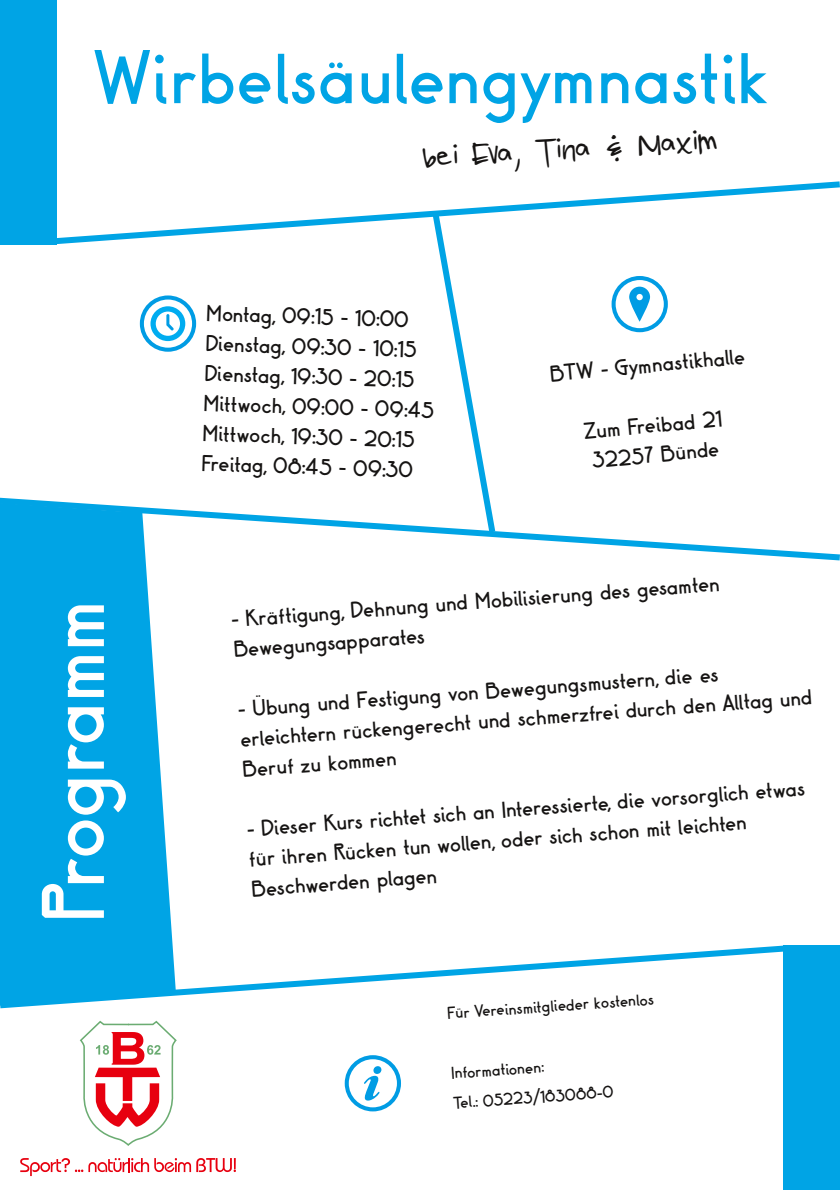
<style>
.page{position:relative;width:840px;height:1191px;background:#fff}
.page>*{position:absolute;margin:0;border:0;box-sizing:border-box;transform-origin:0 0}
.t1{font:500 80px "Elega";color:#00a4e5}
.t2{font:26px "DJB Poppyseed";color:#161413}
.t3{font:500 24px/30px "Elega";color:#161413}
.t4{font:500 18px/30px "Elega";color:#161413}
</style>
<div class="page">
<div style="left:0;top:0;width:57px;height:244px;background:#00a4e5"></div>
<svg style="left:0;top:564px;width:173px;height:378px;background:#1aade7"></svg>
<div style="left:782px;top:945px;width:57px;height:244px;background:#00a4e5"></div>
<svg style="left:0;top:942px;width:783px;height:69px"></svg>
<svg style="left:0;top:497px;width:839px;height:67px"></svg>
<svg style="left:428px;top:247px;width:71px;height:291px"></svg>
<svg style="left:50px;top:181px;width:789px;height:66px"></svg>
<svg style="left:150px;top:306px;width:35px;height:35px"></svg>
<div style="left:140px;top:295px;width:56px;height:57px;border:4px solid #009ce4;border-radius:50%"></div>
<svg style="left:629px;top:287px;width:20px;height:35px"></svg>
<div style="left:611px;top:276px;width:56px;height:56px;border:4px solid #009ce4;border-radius:50%"></div>
<svg style="left:364px;top:1066px;width:17px;height:34px"></svg>
<div style="left:344px;top:1055px;width:57px;height:56px;border:4px solid #009ce4;border-radius:50%"></div>
<svg style="left:80px;top:1020px;width:97px;height:126px"></svg>
<svg style="left:42px;top:820px;width:62px;height:97px"></svg>
<svg style="left:68px;top:779px;width:58px;height:35px"></svg>
<svg style="left:68px;top:707px;width:36px;height:61px"></svg>
<svg style="left:68px;top:656px;width:36px;height:41px"></svg>
<svg style="left:68px;top:605px;width:36px;height:41px"></svg>
<svg style="left:20px;top:1158px;width:216px;height:18px"></svg>
<h1 class="t1" style="left:94px;top:44px;width:676px">Wirbelsäulengymnastik</h1>
<p class="t2" style="left:422px;top:143px;width:296px;rotate:-3deg">bei Eva, Tina &amp; Maxim</p>
<p class="t3" style="left:207px;top:300px;width:233px;rotate:2deg">Montag, 09:15 - 10:00<br>Dienstag, 09:30 - 10:15<br>Dienstag, 19:30 - 20:15<br>Mittwoch, 09:00 - 09:45<br>Mittwoch, 19:30 - 20:15<br>Freitag, 08:45 - 09:30</p>
<p class="t3" style="left:548px;top:360px;width:197px;rotate:-5deg">BTW - Gymnastikhalle</p>
<p class="t3" style="left:582px;top:417px;width:140px;rotate:-5deg">Zum Freibad 21<br>32257 Bünde</p>
<p class="t3" style="left:230px;top:605px;width:491px;line-height:30.8px;rotate:-4deg">- Kräftigung, Dehnung und Mobilisierung des gesamten<br>Bewegungsapparates</p>
<p class="t3" style="left:237px;top:694px;width:575px;rotate:-4deg">- Übung und Festigung von Bewegungsmustern, die es erleichtern rückengerecht und schmerzfrei durch den Alltag und<br>Beruf zu kommen</p>
<p class="t3" style="left:246px;top:814px;width:561px;rotate:-4deg">- Dieser Kurs richtet sich an Interessierte, die vorsorglich etwas für ihren Rücken tun wollen, oder sich schon mit leichten<br>Beschwerden plagen</p>
<p class="t4" style="left:446px;top:999px;width:209px;rotate:-4deg">Für Vereinsmitglieder kostenlos</p>
<p class="t4" style="left:450px;top:1059px;width:162px;rotate:-4deg">Informationen:<br>Tel.: 05223/183088-0</p>
</div>
